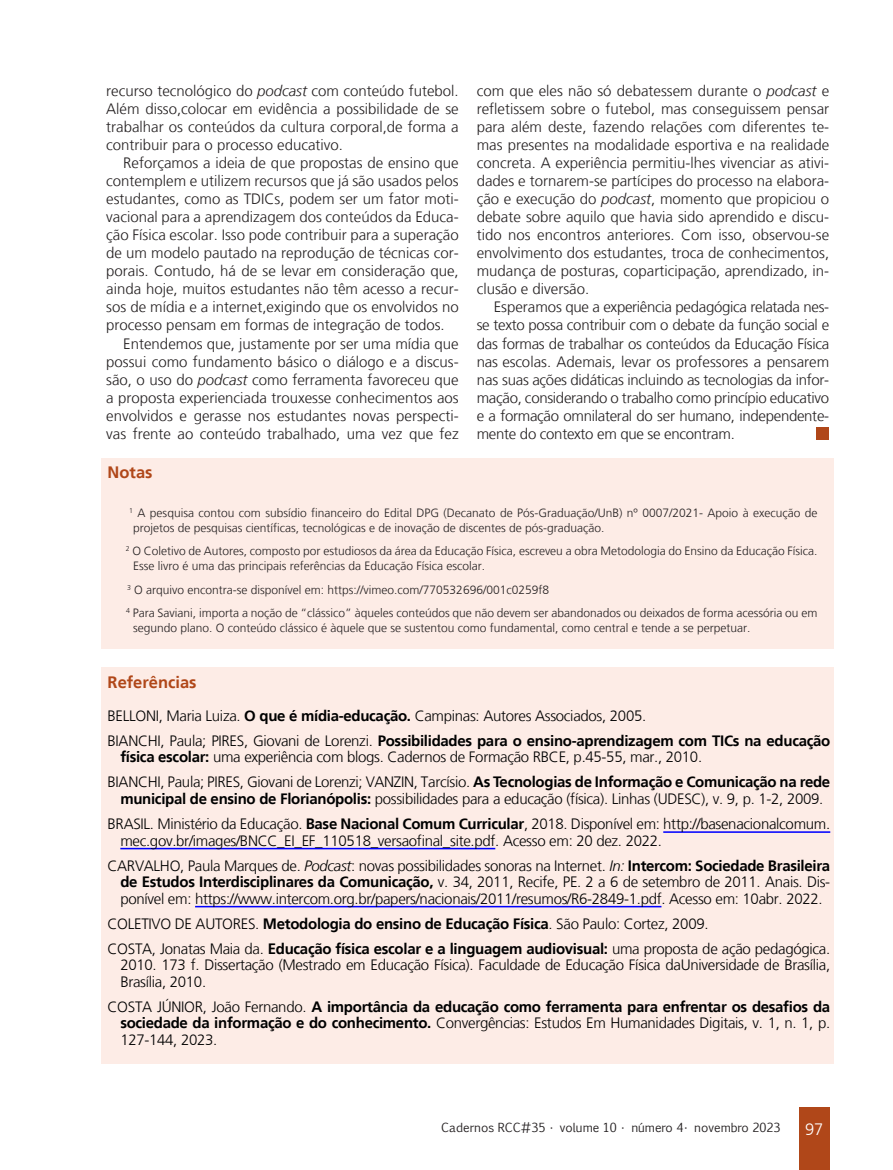
<style>
.page{position:relative;width:893px;height:1170px;background:#fff}
.page>*{position:absolute;margin:0;border:0;box-sizing:border-box;transform-origin:0 0}
.Subtítulo_LARANJA_DO{font:700 16.5px "Frutiger LT";color:#b04719}
.t1{font:300 16.5px "Frutiger LT";color:#fff}
.Miolo__10{font:300 15px/18px "Frutiger LT";color:#231f20;text-align:justify}
.Referências__10{font:300 15px/16.5px "Frutiger LT";letter-spacing:-.02em;color:#000}
.Referências__10-2{font:700 15px/16.5px "Frutiger LT";letter-spacing:-.02em;color:#000;text-align:justify}
.Notas{font:300 12px/15px "Frutiger LT";color:#231f20}
.t2{font:12px "Euphemia CAS";color:#231f20}
.s1{font-style:italic}
.s2{font-weight:700}
.s3{font-weight:300}
</style>
<div class="page">
<div style="left:799px;top:1107px;width:30px;height:62px;background:#b04719"></div>
<div style="left:816px;top:427px;width:13px;height:12px;background:#b04719"></div>
<div style="left:102px;top:458px;width:732px;height:190px;background:#fdece6"></div>
<div style="left:102px;top:667px;width:732px;height:396px;background:#fdece6"></div>
<hr style="left:663px;top:831px;width:167px;height:1px;background:#00f">
<hr style="left:120px;top:847px;width:375px;height:2px;background:#00f">
<hr style="left:195px;top:905px;width:466px;height:2px;background:#00f">
<p class="Miolo__10" style="left:106px;top:82px;width:354px">recurso tecnológico do <span class="s1">podcast</span> com conteúdo futebol.<br>Além disso,colocar em evidência a possibilidade de se trabalhar os conteúdos da cultura corporal,de forma a contribuir para o processo educativo.</p>
<p class="Miolo__10" style="left:106px;top:154px;width:354px;text-indent:17px">Reforçamos a ideia de que propostas de ensino que contemplem e utilizem recursos que já são usados pelos estudantes, como as TDICs, podem ser um fator moti&shy;vacional para a aprendizagem dos conteúdos da Educa&shy;ção Física escolar. Isso pode contribuir para a superação de um modelo pautado na reprodução de técnicas cor&shy;porais. Contudo, há de se levar em consideração que, ainda hoje, muitos estudantes não têm acesso a recur&shy;sos de mídia e a internet,exigindo que os envolvidos no processo pensam em formas de integração de todos.</p>
<p class="Miolo__10" style="left:106px;top:334px;width:354px;text-indent:17px">Entendemos que, justamente por ser uma mídia que possui como fundamento básico o diálogo e a discus&shy;são, o uso do <span class="s1">podcast</span> como ferramenta favoreceu que a proposta experienciada trouxesse conhecimentos aos envolvidos e gerasse nos estudantes novas perspecti&shy;vas frente ao conteúdo trabalhado, uma vez que fez</p>
<p class="Miolo__10" style="left:477px;top:82px;width:354px">com que eles não só debatessem durante o <span class="s1">podcast</span> e refletissem sobre o futebol, mas conseguissem pensar para além deste, fazendo relações com diferentes te&shy;mas presentes na modalidade esportiva e na realidade concreta. A experiência permitiu-lhes vivenciar as ativi&shy;dades e tornarem-se partícipes do processo na elabora&shy;ção e execução do <span class="s1">podcast</span>, momento que propiciou o debate sobre aquilo que havia sido aprendido e discu&shy;tido nos encontros anteriores. Com isso, observou-se envolvimento dos estudantes, troca de conhecimentos, mudança de posturas, coparticipação, aprendizado, in&shy;clusão e diversão.</p>
<p class="Miolo__10" style="left:477px;top:298px;width:354px;text-indent:17px">Esperamos que a experiência pedagógica relatada nes&shy;se texto possa contribuir com o debate da função social e das formas de trabalhar os conteúdos da Educação Física nas escolas. Ademais, levar os professores a pensarem nas suas ações didáticas incluindo as tecnologias da infor&shy;mação, considerando o trabalho como princípio educativo e a formação omnilateral do ser humano, independente&shy;mente do contexto em que se encontram.</p>
<p class="Subtítulo_LARANJA_DO" style="left:108px;top:463px;width:46px">Notas</p>
<p class="Notas" style="left:133px;top:505px;width:686px;text-indent:-4px"><sup>1</sup> A pesquisa contou com subsídio financeiro do Edital DPG (Decanato de Pós-Graduação/UnB) nº 0007/2021- Apoio à execução de projetos de pesquisas científicas, tecnológicas e de inovação de discentes de pós-graduação.</p>
<p class="Notas" style="left:133px;top:544px;width:686px;text-indent:-7px"><sup>2</sup> O Coletivo de Autores, composto por estudiosos da área da Educação Física, escreveu a obra Metodologia do Ensino da Educação Física.<br>Esse livro é uma das principais referências da Educação Física escolar.</p>
<p class="Notas" style="left:127px;top:582px;width:424px"><sup>3</sup> O arquivo encontra-se disponível em: https://vimeo.com/770532696/001c0259f8</p>
<p class="Notas" style="left:133px;top:606px;width:686px;text-indent:-7px"><sup>4</sup> Para Saviani, importa a noção de “clássico” àqueles conteúdos que não devem ser abandonados ou deixados de forma acessória ou em segundo plano. O conteúdo clássico é àquele que se sustentou como fundamental, como central e tende a se perpetuar.</p>
<p class="Subtítulo_LARANJA_DO" style="left:108px;top:672px;width:90px">Referências</p>
<p class="Referências__10" style="left:108px;top:707px;width:540px">BELLONI, Maria Luiza. <span class="s2">O que é mídia-educação.</span> Campinas: Autores Associados, 2005.</p>
<p class="Referências__10" style="left:120px;top:732px;width:711px;text-indent:-13px">BIANCHI, Paula; PIRES, Giovani de Lorenzi. <span class="s2">Possibilidades para o ensino-aprendizagem com TICs na educação física escolar:</span> uma experiência com blogs. Cadernos de Formação RBCE, p.45-55, mar., 2010.</p>
<p class="Referências__10" style="left:108px;top:774px;width:724px;text-align:center">BIANCHI, Paula; PIRES, Giovani de Lorenzi; VANZIN, Tarcísio. <span class="s2">As Tecnologias de Informação e Comunicação na rede municipal de ensino de Florianópolis:</span> possibilidades para a educação (física). Linhas (UDESC), v. 9, p. 1-2, 2009.</p>
<p class="Referências__10" style="left:120px;top:815px;width:711px;text-indent:-13px">BRASIL. Ministério da Educação. <span class="s2">Base Nacional Comum Curricular</span>, 2018. Disponível em: http://basenacionalcomum. mec.gov.br/images/BNCC_EI_EF_110518_versaofinal_site.pdf. Acesso em: 20 dez. 2022.</p>
<p class="Referências__10" style="left:120px;top:857px;width:711px;text-align:justify;text-indent:-13px">CARVALHO, Paula Marques de. <span class="s1">Podcast</span>: novas possibilidades sonoras na Internet. <span class="s1">In:</span> <span class="s2">Intercom: Sociedade Brasileira de Estudos Interdisciplinares da Comunicação,</span> v. 34, 2011, Recife, PE. 2 a 6 de setembro de 2011. Anais. Dis&shy;ponível em: https://www.intercom.org.br/papers/nacionais/2011/resumos/R6-2849-1.pdf. Acesso em: 10abr. 2022.</p>
<p class="Referências__10" style="left:108px;top:915px;width:602px">COLETIVO DE AUTORES. <span class="s2">Metodologia do ensino de Educação Física</span>. São Paulo: Cortez, 2009.</p>
<p class="Referências__10" style="left:120px;top:940px;width:711px;text-align:justify;text-indent:-13px">COSTA, Jonatas Maia da. <span class="s2">Educação física escolar e a linguagem audiovisual:</span> uma proposta de ação pedagógica.<br>2010. 173 f. Dissertação (Mestrado em Educação Física). Faculdade de Educação Física daUniversidade de Brasília, Brasília, 2010.</p>
<p class="Referências__10-2" style="left:120px;top:998px;width:711px;text-indent:-13px"><span class="s3">COSTA JÚNIOR, João Fernando.</span> A importância da educação como ferramenta para enfrentar os desafios da sociedade da informação e do conhecimento. <span class="s3">Convergências: Estudos Em Humanidades Digitais, v. 1, n. 1, p.<br>127-144, 2023.</span></p>
<p class="t2" style="left:441px;top:1119px;width:341px">Cadernos RCC#35 • volume 10 • número 4• novembro 2023</p>
<p class="t1" style="left:805px;top:1120px;width:20px">97</p>
</div>
